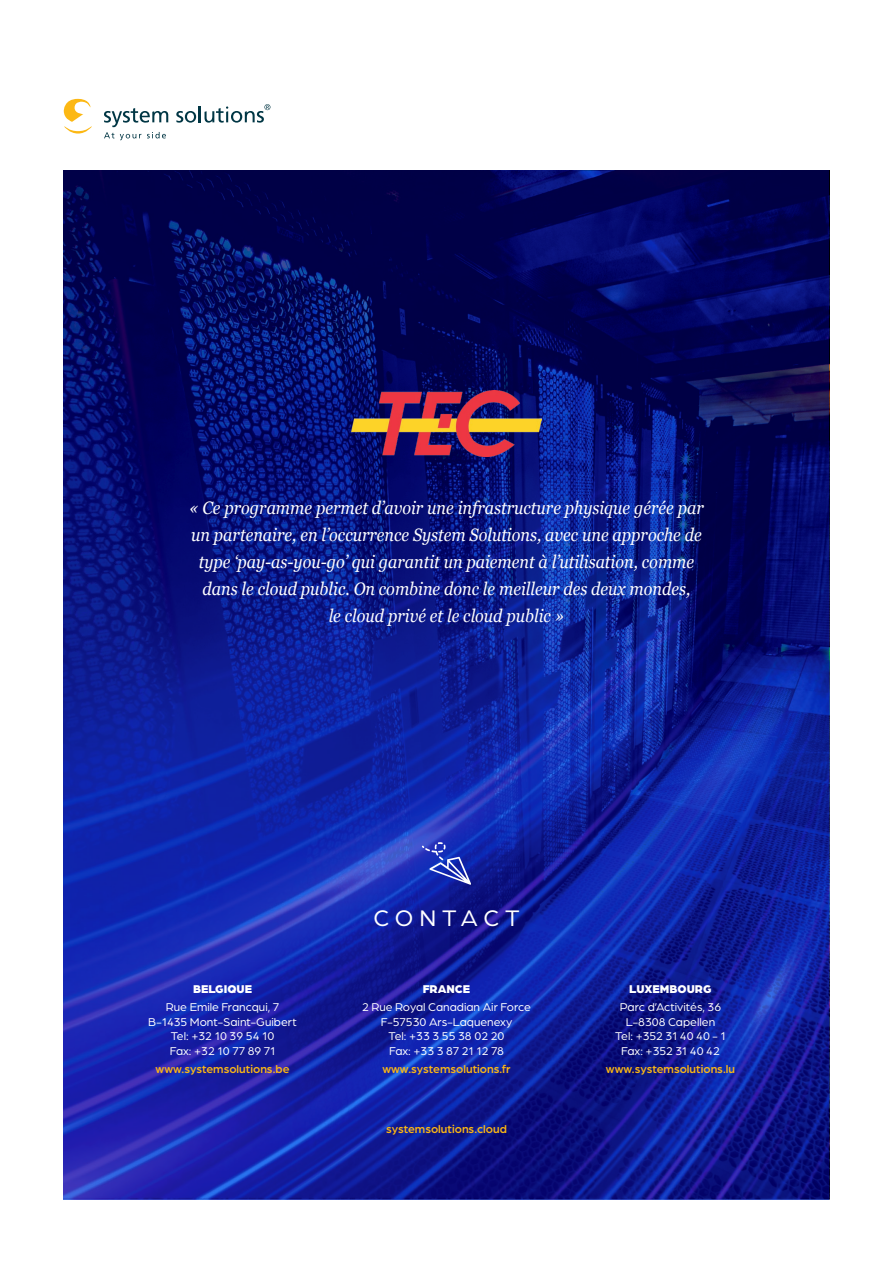
<style>
.page{position:relative;width:893px;height:1263px;background:#fff}
.page>*{position:absolute;margin:0;border:0;box-sizing:border-box;transform-origin:0 0}
.t1{font:24px "Arboria";letter-spacing:.25em;color:#fff}
.t2{font:italic 18px/27px "Georgia";color:#fff;text-align:center;scale:.9 1}
.t3{font:12px/14.4px "Arboria";color:#fff;text-align:center}
.t4{font:500 12px "Arboria";color:#fcb814}
.t5{font:900 12px "Arboria";color:#fff}
</style>
<div class="page">
<img style="left:64px;top:170px;width:765px;height:1029px">
<svg style="left:64px;top:99px;width:28px;height:35px"></svg>
<svg style="left:104px;top:108px;width:64px;height:32px"></svg>
<svg style="left:176px;top:104px;width:94px;height:19px"></svg>
<svg style="left:422px;top:842px;width:49px;height:43px;background:#374cbf"></svg>
<img style="left:351px;top:391px;width:190px;height:66px">
<p class="t2" style="left:189px;top:493px;width:573px">« Ce programme permet d’avoir une infrastructure physique gérée par un partenaire, en l’occurrence System Solutions, avec une approche de type ‘pay-as-you-go’ qui garantit un paiement à l’utilisation, comme dans le cloud public. On combine donc le meilleur des deux mondes,<br>le cloud privé et le cloud public »</p>
<p class="t5" style="left:193px;top:980px;width:61px">BELGIQUE</p>
<p class="t3" style="left:148px;top:1000px;width:150px">Rue Emile Francqui, 7<br>B-1435 Mont-Saint-Guibert<br>Tel: +32 10 39 54 10<br>Fax: +32 10 77 89 71</p>
<p class="t4" style="left:156px;top:1061px;width:135px">www.systemsolutions.be</p>
<h1 class="t1" style="left:373px;top:903px;width:148px">CONTACT</h1>
<p class="t5" style="left:423px;top:980px;width:49px">FRANCE</p>
<p class="t3" style="left:362px;top:1000px;width:170px">2 Rue Royal Canadian Air Force<br>F-57530 Ars-Laquenexy<br>Tel: +33 3 55 38 02 20<br>Fax: +33 3 87 21 12 78</p>
<p class="t4" style="left:382px;top:1061px;width:130px">www.systemsolutions.fr</p>
<p class="t4" style="left:386px;top:1121px;width:122px">systemsolutions.cloud</p>
<p class="t5" style="left:629px;top:980px;width:84px">LUXEMBOURG</p>
<p class="t3" style="left:615px;top:999px;width:112px">Parc d’Activités, 36<br>L-8308 Capellen<br>Tel: +352 31 40 40 - 1<br>Fax: +352 31 40 42</p>
<p class="t4" style="left:606px;top:1061px;width:131px">www.systemsolutions.lu</p>
</div>
